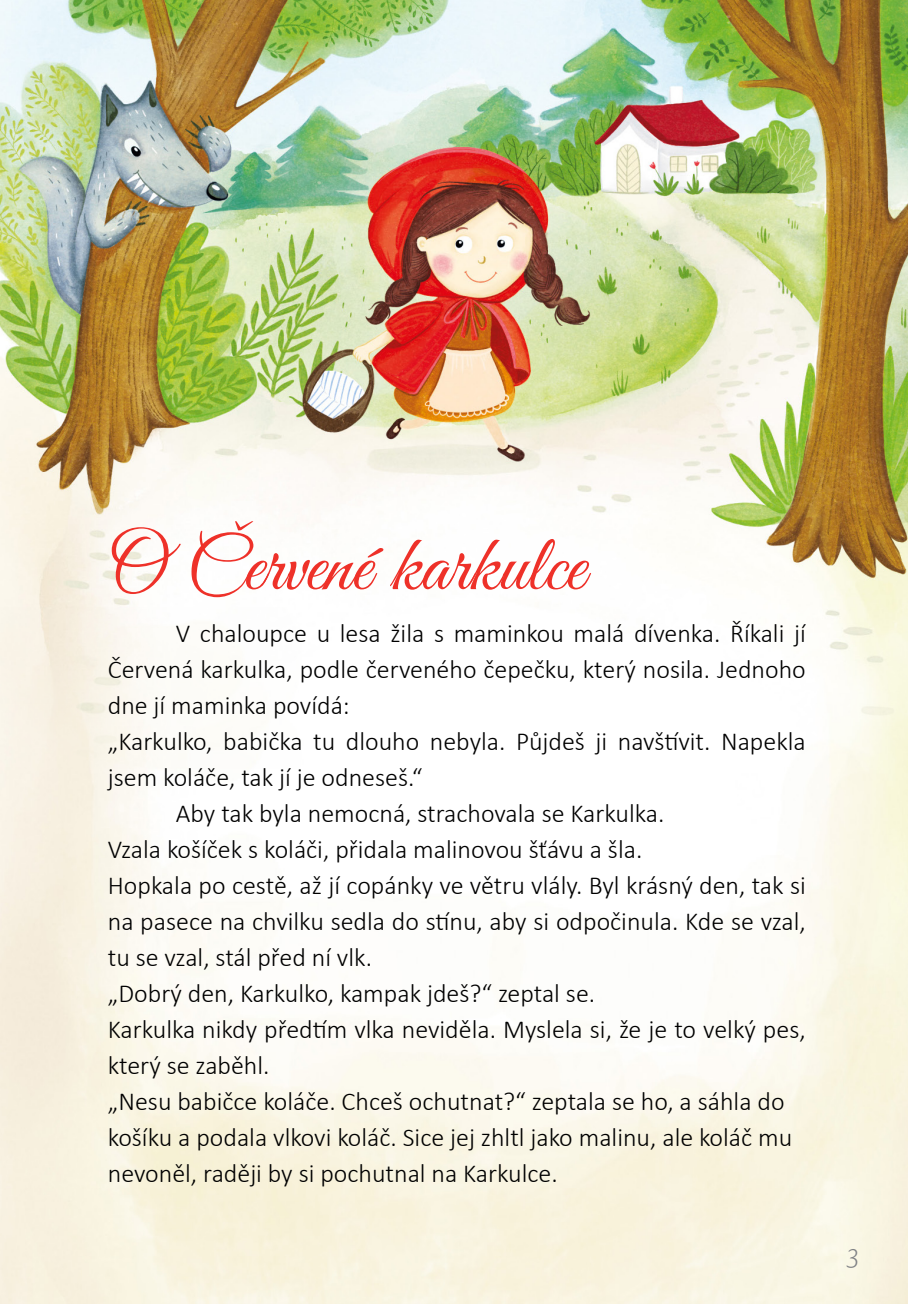
<style>
.page{position:relative;width:908px;height:1304px;background:#fff}
.page>*{position:absolute;margin:0;border:0;box-sizing:border-box;transform-origin:0 0}
.t1{font:80px "Great Vibes";color:#ee3129}
.t2{font:italic 300 30px "Cronos Pro";color:#808285}
.body___INDENT{font:300 26px/36px "Calibri";color:#000;text-align:justify}
.body___NOINDENT{font:300 26px/36px "Calibri";color:#000}
</style>
<div class="page">
<img style="left:0;top:0;width:907px;height:608px">
<p class="t1" style="left:108px;top:521px;width:478px">O Červené karkulce</p>
<p class="body___INDENT" style="left:108px;top:615px;width:699px;text-indent:68px">V chaloupce u lesa žila s maminkou malá dívenka. Říkali jí Červená karkulka, podle červeného čepečku, který nosila. Jednoho dne jí maminka povídá:</p>
<p class="body___NOINDENT" style="left:108px;top:723px;width:699px">„Karkulko, babička tu dlouho nebyla. Půjdeš ji navštívit. Napekla jsem koláče, tak jí je odneseš.“</p>
<p class="body___INDENT" style="left:176px;top:795px;width:490px">Aby tak byla nemocná, strachovala se Karkulka.</p>
<p class="body___INDENT" style="left:108px;top:831px;width:536px">Vzala košíček s koláči, přidala malinovou šťávu a šla.</p>
<p class="body___INDENT" style="left:108px;top:867px;width:699px">Hopkala po cestě, až jí copánky ve větru vlály. Byl krásný den, tak si na pasece na chvilku sedla do stínu, aby si odpočinula. Kde se vzal, tu se vzal, stál před ní vlk.</p>
<p class="body___INDENT" style="left:108px;top:975px;width:488px">„Dobrý den, Karkulko, kampak jdeš?“ zeptal se.</p>
<p class="body___INDENT" style="left:108px;top:1011px;width:699px">Karkulka nikdy předtím vlka neviděla. Myslela si, že je to velký pes, který se zaběhl.</p>
<p class="body___INDENT" style="left:108px;top:1083px;width:685px;text-align:left">„Nesu babičce koláče. Chceš ochutnat?“ zeptala se ho, a sáhla do košíku a podala vlkovi koláč. Sice jej zhltl jako malinu, ale koláč mu nevoněl, raději by si pochutnal na Karkulce.</p>
<p class="t2" style="left:846px;top:1241px;width:14px">3</p>
</div>
